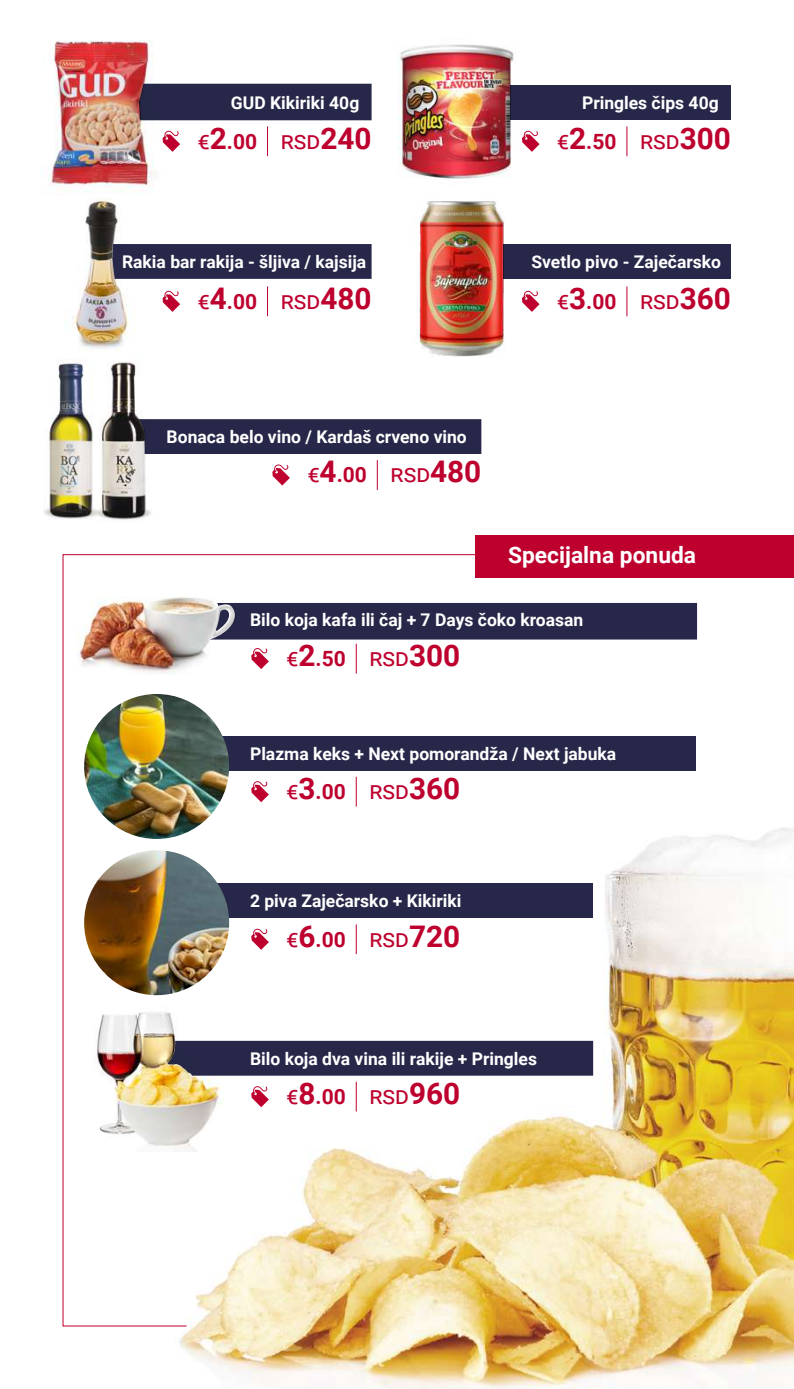
<style>
.page{position:relative;width:794px;height:1389px;background:#fff}
.page>*{position:absolute;margin:0;border:0;box-sizing:border-box;transform-origin:0 0}
.t1{font:24.5px "Roboto";color:#bd002e}
.t2{font:700 22.75px "Roboto";color:#fff}
.t3{font:700 21px "Roboto";color:#bd002e}
.t4{font:700 17.5px "Roboto";color:#fff}
.s1{font-weight:400;font-size:24.5px}
.s2{font-size:29.75px}
.s3{font-weight:700;font-size:29.75px}
</style>
<div class="page">
<img style="left:64px;top:83px;width:730px;height:1306px">
<div style="left:476px;top:1041px;width:117px;height:35px;background:#272849"></div>
<div style="left:217px;top:736px;width:479px;height:35px;background:#272849"></div>
<div style="left:217px;top:883px;width:376px;height:35px;background:#272849"></div>
<div style="left:510px;top:85px;width:221px;height:34px;background:#272849"></div>
<div style="left:503px;top:244px;width:227px;height:35px;background:#272849"></div>
<div style="left:475px;top:535px;width:319px;height:43px;background:#bd002e"></div>
<div style="left:157px;top:419px;width:324px;height:35px;background:#272849"></div>
<div style="left:174px;top:84px;width:197px;height:36px;background:#272849"></div>
<img style="left:385px;top:44px;width:144px;height:153px">
<img style="left:414px;top:199px;width:94px;height:165px">
<hr style="left:626px;top:126px;width:1px;height:30px;background:#bd002e">
<hr style="left:626px;top:286px;width:1px;height:30px;background:#bd002e">
<hr style="left:267px;top:126px;width:1px;height:30px;background:#bd002e">
<hr style="left:267px;top:286px;width:1px;height:30px;background:#bd002e">
<hr style="left:377px;top:460px;width:1px;height:30px;background:#bd002e">
<svg style="left:522px;top:131px;width:17px;height:21px"></svg>
<svg style="left:522px;top:291px;width:17px;height:21px"></svg>
<svg style="left:174px;top:131px;width:6px;height:21px"></svg>
<svg style="left:163px;top:291px;width:17px;height:21px"></svg>
<svg style="left:272px;top:464px;width:18px;height:22px"></svg>
<img style="left:48px;top:40px;width:126px;height:159px">
<img style="left:65px;top:199px;width:74px;height:156px">
<img style="left:44px;top:347px;width:57px;height:193px">
<img style="left:86px;top:355px;width:71px;height:173px">
<div style="left:112px;top:244px;width:259px;height:35px;background:#272849"></div>
<svg style="left:62px;top:554px;width:414px;height:773px"></svg>
<img style="left:77px;top:583px;width:159px;height:92px">
<img style="left:87px;top:1006px;width:138px;height:145px">
<svg style="left:210px;top:602px;width:487px;height:71px"></svg>
<img style="left:84px;top:694px;width:145px;height:145px;border-radius:72px">
<img style="left:84px;top:850px;width:145px;height:145px;border-radius:72px">
<p class="t4" style="left:231px;top:90px;width:130px">GUD Kikiriki 40g</p>
<p class="t4" style="left:582px;top:90px;width:138px">Pringles čips 40g</p>
<p class="t3" style="left:198px;top:127px;width:61px"><span class="s1">€</span><span class="s2">2</span>.00</p>
<h1 class="t1" style="left:281px;top:123px;width:92px">RSD<span class="s3">240</span></h1>
<p class="t3" style="left:557px;top:127px;width:61px"><span class="s1">€</span><span class="s2">2</span>.50</p>
<h1 class="t1" style="left:640px;top:123px;width:92px">RSD<span class="s3">300</span></h1>
<p class="t4" style="left:122px;top:249px;width:246px">Rakia bar rakija - šljiva / kajsija</p>
<p class="t4" style="left:531px;top:250px;width:191px">Svetlo pivo - Zaječarsko</p>
<p class="t3" style="left:198px;top:287px;width:61px"><span class="s1">€</span><span class="s2">4</span>.00</p>
<h1 class="t1" style="left:281px;top:283px;width:92px">RSD<span class="s3">480</span></h1>
<p class="t3" style="left:557px;top:287px;width:61px"><span class="s1">€</span><span class="s2">3</span>.00</p>
<h1 class="t1" style="left:640px;top:283px;width:92px">RSD<span class="s3">360</span></h1>
<p class="t4" style="left:167px;top:425px;width:302px">Bonaca belo vino / Kardaš crveno vino</p>
<p class="t3" style="left:308px;top:460px;width:61px"><span class="s1">€</span><span class="s2">4</span>.00</p>
<h1 class="t1" style="left:390px;top:457px;width:92px">RSD<span class="s3">480</span></h1>
<h2 class="t2" style="left:508px;top:539px;width:189px">Specijalna ponuda</h2>
<p class="t4" style="left:250px;top:608px;width:335px">Bilo koja kafa ili čaj + 7 Days čoko kroasan</p>
<p class="t3" style="left:287px;top:644px;width:61px"><span class="s1">€</span><span class="s2">2</span>.50</p>
<h1 class="t1" style="left:369px;top:640px;width:92px">RSD<span class="s3">300</span></h1>
<p class="t4" style="left:250px;top:741px;width:368px">Plazma keks + Next pomorandža / Next jabuka</p>
<p class="t3" style="left:287px;top:777px;width:61px"><span class="s1">€</span><span class="s2">3</span>.00</p>
<h1 class="t1" style="left:369px;top:773px;width:92px">RSD<span class="s3">360</span></h1>
<p class="t4" style="left:250px;top:889px;width:213px">2 piva Zaječarsko + Kikiriki</p>
<p class="t3" style="left:287px;top:925px;width:61px"><span class="s1">€</span><span class="s2">6</span>.00</p>
<h1 class="t1" style="left:369px;top:921px;width:92px">RSD<span class="s3">720</span></h1>
<p class="t4" style="left:250px;top:1046px;width:288px">Bilo koja dva vina ili rakije + Pringles</p>
<p class="t3" style="left:287px;top:1082px;width:61px"><span class="s1">€</span><span class="s2">8</span>.00</p>
<h1 class="t1" style="left:369px;top:1078px;width:92px">RSD<span class="s3">960</span></h1>
</div>
